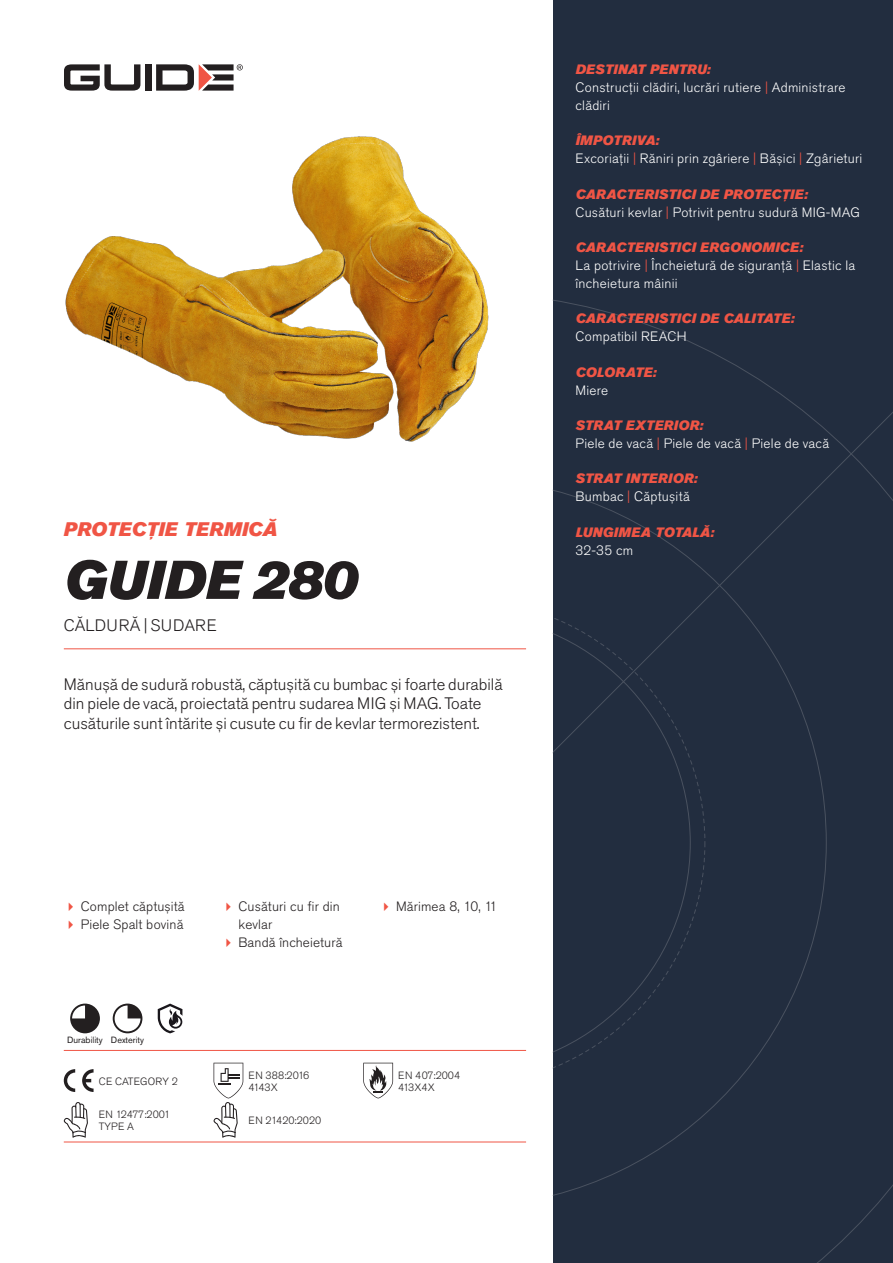
<style>
.page{position:relative;width:893px;height:1263px;background:#fff}
.page>*{position:absolute;margin:0;border:0;box-sizing:border-box;transform-origin:0 0}
.Rubrik{font:italic 54px "Akzidenz Grotesk Pro Super";color:#231f20}
.Överrubrik{font:italic 19.5px "Akzidenz Grotesk Pro Super";letter-spacing:-.005em;color:#f05545}
.Ingress{font:300 16.5px/19.8px "Akzidenz Grotesk Pro";color:#231f20}
.Product_-_AltSegment{font:300 16.5px "Akzidenz Grotesk Pro";letter-spacing:.03em;color:#231f20}
.Produkt_-_Brödtext{font:300 13.5px/18px "Akzidenz Grotesk Pro";letter-spacing:.02em;color:#fff}
.Produkt_-_Namn{font:italic 13.5px "Akzidenz Grotesk Pro Super";letter-spacing:.01em;color:#f05545}
.t1{font:300 13.5px/18px "Akzidenz Grotesk Pro";letter-spacing:.01em;color:#231f20}
.t2{font:300 10.5px "Akzidenz Grotesk Pro";color:#231f20}
.t3{font:300 10.5px "Akzidenz Grotesk Pro";letter-spacing:-.02em;color:#231f20}
.Produkt_-_Egenskaper{font:9px "Akzidenz Grotesk Pro";color:#231f20}
.s1{color:#f05545}
</style>
<div class="page">
<div style="left:145px;top:64px;width:7px;height:27px;background:#231f20"></div>
<svg style="left:156px;top:64px;width:87px;height:27px"></svg>
<svg style="left:64px;top:64px;width:76px;height:27px"></svg>
<div style="left:553px;top:0;width:340px;height:1263px;background:#222d3f"></div>
<svg style="left:553px;top:300px;width:340px;height:963px"></svg>
<hr style="left:64px;top:1050px;width:462px;height:1px;background:#f05545">
<hr style="left:64px;top:1142px;width:462px;height:1px;background:#f05545">
<svg style="left:70px;top:1003px;width:30px;height:30px"></svg>
<svg style="left:113px;top:1003px;width:29px;height:30px"></svg>
<svg style="left:158px;top:1003px;width:24px;height:30px"></svg>
<svg style="left:64px;top:1069px;width:11px;height:23px"></svg>
<svg style="left:82px;top:1069px;width:12px;height:23px"></svg>
<svg style="left:363px;top:1063px;width:30px;height:35px"></svg>
<svg style="left:64px;top:1102px;width:24px;height:36px"></svg>
<svg style="left:214px;top:1063px;width:29px;height:75px"></svg>
<img style="left:65px;top:136px;width:424px;height:306px">
<hr style="left:64px;top:648px;width:462px;height:1px;background:#f05545">
<p class="Överrubrik" style="left:64px;top:517px;width:215px">PROTECȚIE TERMICĂ</p>
<p class="Rubrik" style="left:64px;top:545px;width:295px">GUIDE 280</p>
<p class="Product_-_AltSegment" style="left:64px;top:615px;width:154px">CĂLDURĂ | SUDARE</p>
<p class="Ingress" style="left:64px;top:674px;width:440px">Mănușă de sudură robustă, căptușită cu bumbac și foarte durabilă din piele de vacă, proiectată pentru sudarea MIG și MAG. Toate cusăturile sunt întărite și cusute cu fir de kevlar termorezistent.</p>
<p class="t1" style="left:81px;top:897px;width:105px">Complet căptușită</p>
<p class="t1" style="left:81px;top:915px;width:104px">Piele Spalt bovină</p>
<p class="Produkt_-_Egenskaper" style="left:67px;top:1034px;width:37px">Durability</p>
<p class="Produkt_-_Egenskaper" style="left:111px;top:1034px;width:35px">Dexterity</p>
<p class="t2" style="left:99px;top:1074px;width:81px">CE CATEGORY 2</p>
<p class="t3" style="left:99px;top:1107px;width:73px">EN 12477:2001</p>
<p class="t2" style="left:99px;top:1119px;width:37px">TYPE A</p>
<p class="t1" style="left:238px;top:897px;width:103px">Cusături cu fir din kevlar</p>
<p class="t1" style="left:238px;top:933px;width:106px">Bandă încheietură</p>
<p class="t2" style="left:248px;top:1068px;width:62px">EN 388:2016</p>
<p class="t2" style="left:248px;top:1080px;width:31px">4143X</p>
<p class="t2" style="left:248px;top:1113px;width:74px">EN 21420:2020</p>
<p class="t1" style="left:396px;top:897px;width:103px">Mărimea 8, 10, 11</p>
<p class="t2" style="left:398px;top:1068px;width:63px">EN 407:2004</p>
<p class="t2" style="left:398px;top:1080px;width:38px">413X4X</p>
<p class="Produkt_-_Namn" style="left:576px;top:60px;width:136px">DESTINAT PENTRU:</p>
<p class="Produkt_-_Brödtext" style="left:576px;top:78px;width:271px">Construcții clădiri, lucrări rutiere <span class="s1">|</span> Administrare clădiri</p>
<p class="Produkt_-_Namn" style="left:576px;top:132px;width:85px">ÎMPOTRIVA:</p>
<p class="Produkt_-_Brödtext" style="left:576px;top:150px;width:288px">Excoriații <span class="s1">|</span> Răniri prin zgâriere <span class="s1">|</span> Bășici <span class="s1">|</span> Zgârieturi</p>
<p class="Produkt_-_Namn" style="left:576px;top:185px;width:234px">CARACTERISTICI DE PROTECȚIE:</p>
<p class="Produkt_-_Brödtext" style="left:576px;top:203px;width:286px">Cusături kevlar <span class="s1">|</span> Potrivit pentru sudură MIG-MAG</p>
<p class="Produkt_-_Namn" style="left:576px;top:238px;width:229px">CARACTERISTICI ERGONOMICE:</p>
<p class="Produkt_-_Brödtext" style="left:576px;top:256px;width:281px">La potrivire <span class="s1">|</span> Încheietură de siguranță <span class="s1">|</span> Elastic la încheietura mâinii</p>
<p class="Produkt_-_Namn" style="left:576px;top:310px;width:220px">CARACTERISTICI DE CALITATE:</p>
<p class="Produkt_-_Brödtext" style="left:576px;top:328px;width:113px">Compatibil REACH</p>
<p class="Produkt_-_Namn" style="left:576px;top:363px;width:82px">COLORATE:</p>
<p class="Produkt_-_Brödtext" style="left:576px;top:381px;width:34px">Miere</p>
<p class="Produkt_-_Namn" style="left:576px;top:416px;width:129px">STRAT EXTERIOR:</p>
<p class="Produkt_-_Brödtext" style="left:576px;top:434px;width:255px">Piele de vacă <span class="s1">|</span> Piele de vacă <span class="s1">|</span> Piele de vacă</p>
<p class="Produkt_-_Namn" style="left:576px;top:470px;width:123px">STRAT INTERIOR:</p>
<p class="Produkt_-_Brödtext" style="left:576px;top:488px;width:116px">Bumbac <span class="s1">|</span> Căptușită</p>
<p class="Produkt_-_Namn" style="left:576px;top:523px;width:140px">LUNGIMEA TOTALĂ:</p>
<p class="Produkt_-_Brödtext" style="left:576px;top:541px;width:59px">32-35 cm</p>
</div>
